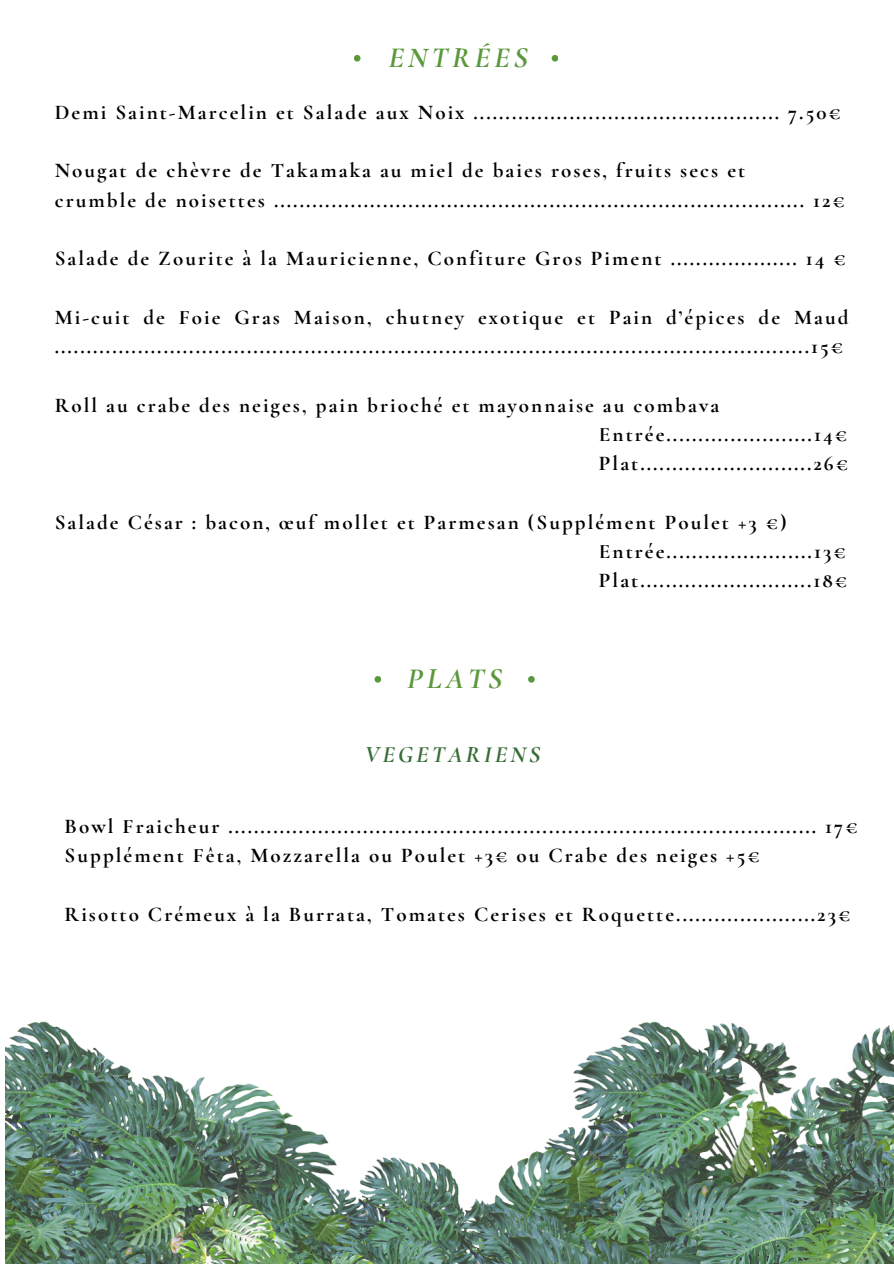
<style>
.page{position:relative;width:894px;height:1264px;background:#fff}
.page>*{position:absolute;margin:0;border:0;box-sizing:border-box;transform-origin:0 0}
.t1{font:italic 700 29.7px "Cormorant Garamond";letter-spacing:.13em;color:#5b983b}
.t2{font:italic 700 23.7px "Cormorant Garamond";letter-spacing:.13em;color:#386d38}
.t3{font:700 21px/29.2px "Cormorant Garamond";letter-spacing:.1em;color:#000}
</style>
<div class="page">
<div style="left:354px;top:55px;width:6px;height:7px;background:#5b983b"></div>
<div style="left:551px;top:55px;width:7px;height:7px;background:#5b983b"></div>
<div style="left:374px;top:676px;width:7px;height:6px;background:#5b983b"></div>
<svg style="left:528px;top:676px;width:6px;height:6px"></svg>
<img style="left:6px;top:1021px;width:887px;height:242px">
<h1 class="t1" style="left:388px;top:40px;width:141px">ENTRÉES</h1>
<p class="t3" style="left:55px;top:97px;width:787px">Demi Saint-Marcelin et Salade aux Noix ................................................ 7.50€</p>
<p class="t3" style="left:55px;top:156px;width:791px">Nougat de chèvre de Takamaka au miel de baies roses, fruits secs et<br>crumble de noisettes ................................................................................... 12€</p>
<p class="t3" style="left:55px;top:244px;width:792px">Salade de Zourite à la Mauricienne, Confiture Gros Piment .................... 14 €</p>
<p class="t3" style="left:55px;top:302px;width:795px">Mi-cuit de Foie Gras Maison, chutney exotique et Pain d’épices de Maud ......................................................................................................................15€</p>
<p class="t3" style="left:598px;top:390px;width:250px;text-indent:-544px">Roll au crabe des neiges, pain brioché et mayonnaise au combava<br>Entrée.......................14€<br>Plat...........................26€</p>
<p class="t3" style="left:598px;top:507px;width:249px;text-indent:-544px">Salade César : bacon, œuf mollet et Parmesan (Supplément Poulet +3 €)<br>Entrée.......................13€<br>Plat...........................18€</p>
<h1 class="t1" style="left:407px;top:661px;width:96px">PLATS</h1>
<p class="t2" style="left:365px;top:740px;width:177px">VEGETARIENS</p>
<p class="t3" style="left:65px;top:811px;width:794px">Bowl Fraicheur ............................................................................................ 17€<br>Supplément Fêta, Mozzarella ou Poulet +3€ ou Crabe des neiges +5€</p>
<p class="t3" style="left:65px;top:899px;width:787px">Risotto Crémeux à la Burrata, Tomates Cerises et Roquette......................23€</p>
</div>
